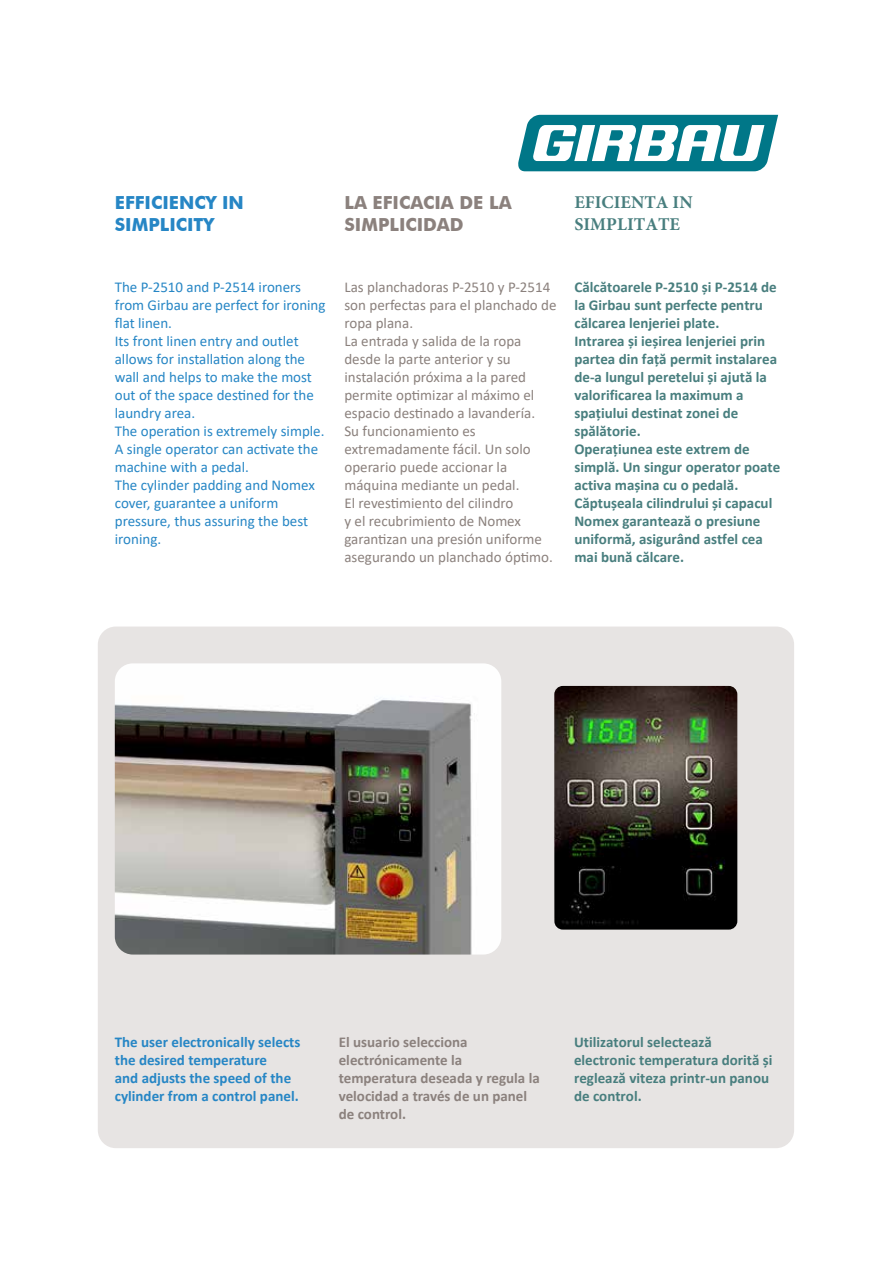
<style>
.page{position:relative;width:893px;height:1263px;background:#fff}
.page>*{position:absolute;margin:0;border:0;box-sizing:border-box;transform-origin:0 0}
.t1{font:700 18px/21.6px "Futura BT";color:#8b817d}
.t2{font:700 18px/21.6px "Futura BT";color:#2686c5}
.t3{font:700 18px/21.6px "Minion Pro";color:#487e7e}
.t4{font:700 15px/18px "Calibri";color:#487e7e}
.t5{font:15px/18px "Calibri";color:#8b817d}
.t6{font:15px/18px "Calibri";color:#2686c5}
.t7{font:700 15px/18px "Calibri";color:#8b817d}
.t8{font:700 15px/18px "Calibri";color:#2686c5}
</style>
<div class="page">
<div style="left:98px;top:626px;width:696px;height:522px;background:#e7e4e3;border-radius:18px"></div>
<img style="left:115px;top:663px;width:386px;height:291px">
<img style="left:554px;top:686px;width:183px;height:243px">
<svg style="left:518px;top:115px;width:260px;height:56px"></svg>
<p class="t2" style="left:115px;top:192px;width:131px">EFFICIENCY IN<br>SIMPLICITY</p>
<p class="t1" style="left:344px;top:192px;width:169px">LA EFICACIA DE LA<br>SIMPLICIDAD</p>
<p class="t3" style="left:574px;top:191px;width:120px">EFICIENTA IN<br>SIMPLITATE</p>
<p class="t6" style="left:115px;top:278px;width:212px">The P-2510 and P-2514 ironers from Girbau are perfect for ironing flat linen.<br>Its front linen entry and outlet allows for installation along the wall and helps to make the most out of the space destined for the laundry area.<br>The operation is extremely simple.<br>A single operator can activate the machine with a pedal.<br>The cylinder padding and Nomex cover, guarantee a uniform pressure, thus assuring the best ironing.</p>
<p class="t5" style="left:344px;top:278px;width:214px">Las planchadoras P-2510 y P-2514 son perfectas para el planchado de ropa plana.<br>La entrada y salida de la ropa desde la parte anterior y su instalación próxima a la pared permite optimizar al máximo el espacio destinado a lavandería.<br>Su funcionamiento es extremadamente fácil. Un solo operario puede accionar la máquina mediante un pedal.<br>El revestimiento del cilindro<br>y el recubrimiento de Nomex garantizan una presión uniforme asegurando un planchado óptimo.</p>
<p class="t4" style="left:574px;top:277px;width:207px">Călcătoarele P-2510 și P-2514 de la Girbau sunt perfecte pentru călcarea lenjeriei plate.<br>Intrarea și ieșirea lenjeriei prin partea din față permit instalarea de-a lungul peretelui și ajută la valorificarea la maximum a spațiului destinat zonei de spălătorie.<br>Operațiunea este extrem de simplă. Un singur operator poate activa mașina cu o pedală.<br>Căptușeala cilindrului și capacul<br>Nomex garantează o presiune uniformă, asigurând astfel cea mai bună călcare.</p>
<p class="t8" style="left:115px;top:1032px;width:187px">The user electronically selects the desired temperature<br>and adjusts the speed of the cylinder from a control panel.</p>
<p class="t7" style="left:339px;top:1032px;width:203px">El usuario selecciona electrónicamente la temperatura deseada y regula la velocidad a través de un panel de control.</p>
<p class="t4" style="left:574px;top:1032px;width:200px">Utilizatorul selectează electronic temperatura dorită și reglează viteza printr-un panou de control.</p>
</div>
